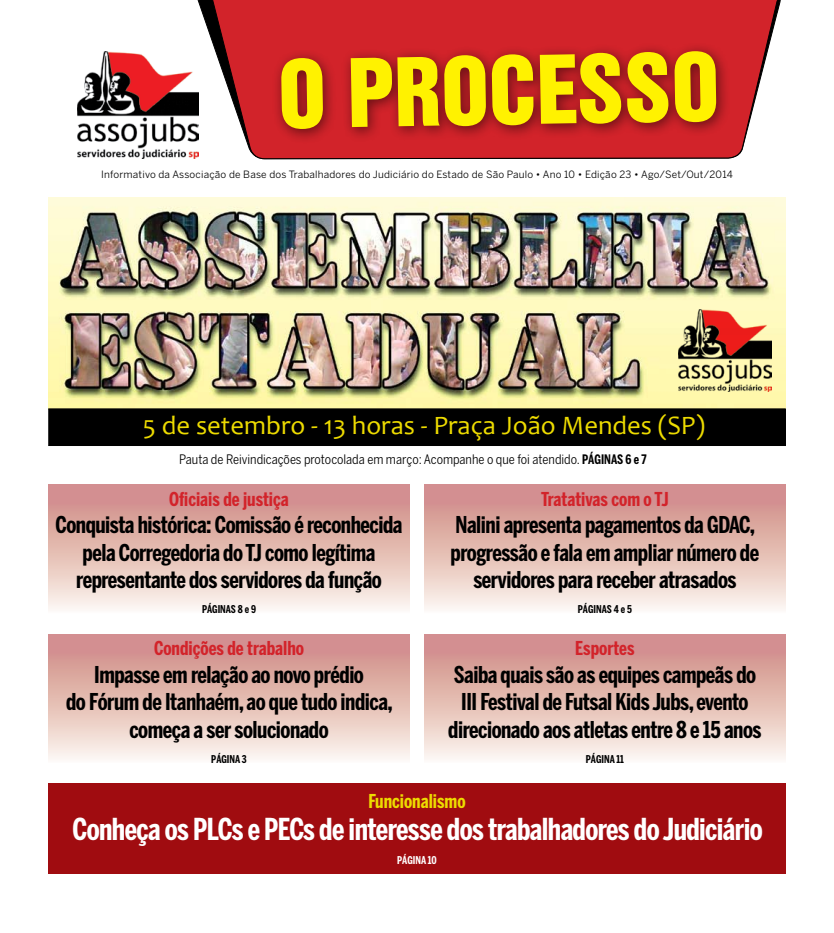
<style>
.page{position:relative;width:834px;height:933px;background:#fff}
.page>*{position:absolute;margin:0;border:0;box-sizing:border-box;transform-origin:0 0}
.t1{font:86px "Swiss 921 BT Regular A";color:#fff200}
.t2{font:700 30px "Benton Sans Comp";letter-spacing:-.02em;color:#fff}
.t3{font:26.7px "Candara";color:#eddb00}
.t4{font:700 23px/27.6px "Benton Sans Comp";letter-spacing:-.02em;color:#000;text-align:center}
.t5{font:700 19px "Benton Sans Comp";color:#d2232a}
.t6{font:700 19px "Benton Sans Comp";color:#eddb00}
.t7{font:13px "Benton Sans Cond";color:#000}
.t8{font:700 10.7px "Benton Sans Comp";color:#000}
.t9{font:700 10.7px "Benton Sans Comp";color:#fff}
.t10{font:10px "Benton Sans";letter-spacing:.02em;color:#000}
.s1{font-family:"Benton Sans Comp";font-weight:700}
</style>
<div class="page">
<img style="left:77px;top:51px;width:114px;height:108px">
<svg style="left:191px;top:0;width:16px;height:159px"></svg>
<svg style="left:207px;top:0;width:574px;height:159px;background:#cd3a40"></svg>
<div style="left:270px;top:40px;width:527px;height:145px;background:#000;opacity:.5"></div>
<svg style="left:48px;top:484px;width:362px;height:125px;background:#e3bab4"></svg>
<svg style="left:424px;top:484px;width:361px;height:125px;background:#e3bab4"></svg>
<div style="left:48px;top:634px;width:362px;height:137px;background:linear-gradient(to bottom,#cd837e,#fffef7)"></div>
<div style="left:424px;top:634px;width:361px;height:137px;background:linear-gradient(to bottom,#cd837e,#fffef7)"></div>
<div style="left:48px;top:783px;width:737px;height:90px;background:#a00c10"></div>
<img style="left:48px;top:197px;width:737px;height:211px">
<img style="left:678px;top:309px;width:93px;height:82px">
<div style="left:49px;top:409px;width:736px;height:36px;background:#000"></div>
<div style="left:48px;top:408px;width:737px;height:38px;border:1px solid #000"></div>
<h1 class="t1" style="left:277px;top:38px;width:438px;rotate:-1deg">O Processo</h1>
<p class="t10" style="left:101px;top:169px;width:633px">Informativo da Associação de Base dos Trabalhadores do Judiciário do Estado de São Paulo • Ano 10 • Edição 23 • Ago/Set/Out/2014</p>
<p class="t3" style="left:143px;top:408px;width:563px">5 de setembro - 13 horas - Praça João Mendes (SP)</p>
<p class="t7" style="left:179px;top:451px;width:469px">Pauta de Reivindicações protocolada em março: Acompanhe o que foi atendido. <span class="s1">PÁGINAS 6 e 7</span></p>
<p class="t5" style="left:169px;top:487px;width:121px">Oficiais de justiça</p>
<p class="t5" style="left:541px;top:487px;width:129px">Tratativas com o TJ</p>
<p class="t4" style="left:56px;top:510px;width:348px">Conquista histórica: Comissão é reconhecida pela Corregedoria do TJ como legítima representante dos servidores da função</p>
<p class="t4" style="left:450px;top:510px;width:310px">Nalini apresenta pagamentos da GDAC, progressão e fala em ampliar número de servidores para receber atrasados</p>
<p class="t8" style="left:202px;top:603px;width:56px">PÁGINAS 8 e 9</p>
<p class="t8" style="left:577px;top:603px;width:56px">PÁGINAS 4 e 5</p>
<p class="t5" style="left:154px;top:637px;width:151px">Condições de trabalho</p>
<p class="t5" style="left:575px;top:637px;width:61px">Esportes</p>
<p class="t4" style="left:66px;top:660px;width:328px">Impasse em relação ao novo prédio<br>do Fórum de Itanhaém, ao que tudo indica, começa a ser solucionado</p>
<p class="t4" style="left:448px;top:660px;width:315px">Saiba quais são as equipes campeãs do<br>III Festival de Futsal Kids Jubs, evento direcionado aos atletas entre 8 e 15 anos</p>
<p class="t8" style="left:211px;top:753px;width:37px">PÁGINA 3</p>
<p class="t8" style="left:585px;top:753px;width:40px">PÁGINA 11</p>
<p class="t6" style="left:368px;top:789px;width:99px">Funcionalismo</p>
<h2 class="t2" style="left:73px;top:812px;width:691px">Conheça os PLCs e PECs de interesse dos trabalhadores do Judiciário</h2>
<p class="t9" style="left:397px;top:853px;width:41px">PÁGINA 10</p>
</div>
